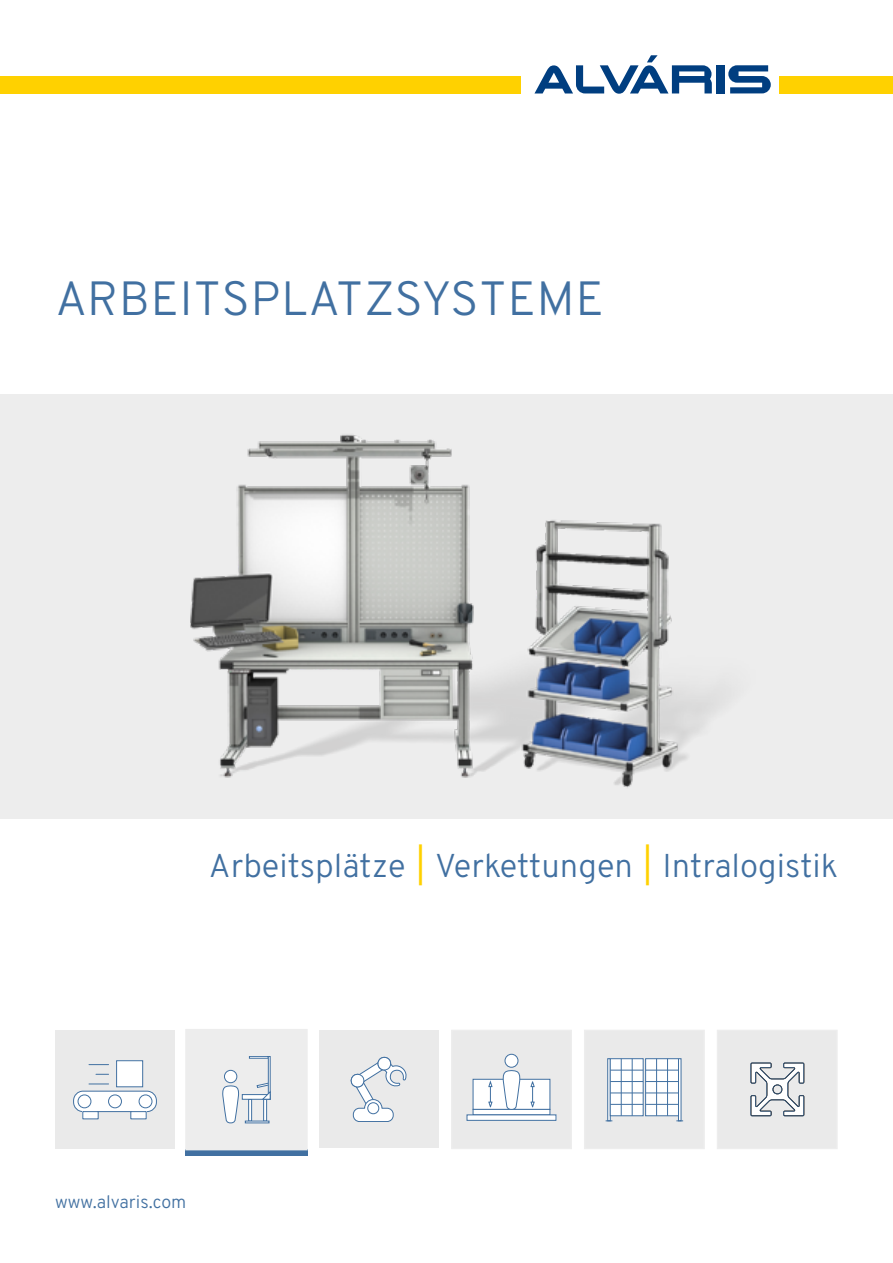
<style>
.page{position:relative;width:893px;height:1263px;background:#fff}
.page>*{position:absolute;margin:0;border:0;box-sizing:border-box;transform-origin:0 0}
.t1{font:300 48px "Overpass";letter-spacing:.01em;color:#4170a1}
.t2{font:300 33px "Overpass";color:#4170a1}
.t3{font:300 18px "Overpass";color:#4170a1}
.s1{font-size:40.5px;color:#ffd100}
</style>
<div class="page">
<svg style="left:185px;top:1150px;width:123px;height:6px"></svg>
<div style="left:0;top:394px;width:893px;height:425px;background:#ededed"></div>
<div style="left:779px;top:76px;width:114px;height:17px;background:#ffd100"></div>
<div style="left:0;top:76px;width:520px;height:17px;background:#ffd100"></div>
<div style="left:716px;top:65px;width:9px;height:28px;background:#003e80"></div>
<svg style="left:728px;top:65px;width:43px;height:28px"></svg>
<svg style="left:534px;top:55px;width:178px;height:39px"></svg>
<div style="left:185px;top:1029px;width:123px;height:121px;background:#ededed"></div>
<div style="left:319px;top:1030px;width:119px;height:118px;background:#eaeaea"></div>
<div style="left:451px;top:1030px;width:121px;height:119px;background:#eaeaea"></div>
<div style="left:584px;top:1030px;width:121px;height:119px;background:#eaeaea"></div>
<div style="left:717px;top:1030px;width:121px;height:119px;background:#eaeaea"></div>
<svg style="left:351px;top:1057px;width:55px;height:65px"></svg>
<div style="left:368px;top:1103px;width:11px;height:11px;background:#fff;border-radius:50%"></div>
<div style="left:367px;top:1102px;width:12px;height:12px;border:1px solid #4170a1;border-radius:50%"></div>
<div style="left:473px;top:1079px;width:77px;height:30px;background:#fff"></div>
<div style="left:473px;top:1079px;width:77px;height:31px;border:1px solid #4170a1"></div>
<div style="left:473px;top:1109px;width:77px;height:6px;background:#fff"></div>
<div style="left:473px;top:1109px;width:77px;height:6px;border:1px solid #4170a1"></div>
<div style="left:467px;top:1115px;width:89px;height:5px;background:#fff"></div>
<div style="left:467px;top:1114px;width:89px;height:7px;border:1px solid #4170a1"></div>
<div style="left:505px;top:1054px;width:13px;height:13px;background:#fff;border-radius:50%"></div>
<div style="left:505px;top:1054px;width:13px;height:14px;border:1px solid #4170a1;border-radius:50%"></div>
<svg style="left:503px;top:1070px;width:18px;height:40px"></svg>
<svg style="left:530px;top:1078px;width:5px;height:30px"></svg>
<svg style="left:488px;top:1081px;width:5px;height:30px"></svg>
<div style="left:224px;top:1070px;width:13px;height:13px;background:#fff;border-radius:50%"></div>
<div style="left:224px;top:1070px;width:13px;height:13px;border:1px solid #4170a1;border-radius:50%"></div>
<svg style="left:222px;top:1086px;width:18px;height:37px"></svg>
<div style="left:263px;top:1099px;width:4px;height:22px;border:1px solid #4170a1"></div>
<div style="left:248px;top:1099px;width:4px;height:22px;border:1px solid #4170a1"></div>
<div style="left:242px;top:1094px;width:28px;height:5px;background:#fff"></div>
<div style="left:242px;top:1094px;width:29px;height:6px;border:1px solid #4170a1"></div>
<div style="left:249px;top:1056px;width:20px;height:2px;border:1px solid #4170a1"></div>
<div style="left:268px;top:1056px;width:3px;height:44px;border:1px solid #4170a1"></div>
<svg style="left:256px;top:1082px;width:15px;height:18px"></svg>
<svg style="left:750px;top:1063px;width:54px;height:53px"></svg>
<div style="left:646px;top:1059px;width:32px;height:57px;background:#fff"></div>
<div style="left:645px;top:1058px;width:34px;height:58px;border:1px solid #4170a1"></div>
<hr style="left:656px;top:1059px;width:1px;height:57px;background:#4170a1">
<hr style="left:667px;top:1059px;width:1px;height:57px;background:#4170a1">
<hr style="left:646px;top:1070px;width:32px;height:1px;background:#4170a1">
<hr style="left:646px;top:1081px;width:32px;height:1px;background:#4170a1">
<hr style="left:646px;top:1093px;width:32px;height:1px;background:#4170a1">
<hr style="left:646px;top:1104px;width:32px;height:1px;background:#4170a1">
<div style="left:607px;top:1058px;width:4px;height:63px;border:1px solid #4170a1"></div>
<div style="left:610px;top:1059px;width:33px;height:57px;background:#fff"></div>
<div style="left:610px;top:1058px;width:34px;height:58px;border:1px solid #4170a1"></div>
<hr style="left:632px;top:1059px;width:1px;height:57px;background:#4170a1">
<hr style="left:621px;top:1059px;width:1px;height:57px;background:#4170a1">
<hr style="left:610px;top:1070px;width:33px;height:1px;background:#4170a1">
<hr style="left:610px;top:1081px;width:33px;height:1px;background:#4170a1">
<hr style="left:610px;top:1093px;width:33px;height:1px;background:#4170a1">
<hr style="left:610px;top:1104px;width:33px;height:1px;background:#4170a1">
<div style="left:55px;top:1030px;width:120px;height:119px;background:#eaeaea"></div>
<div style="left:74px;top:1091px;width:82px;height:20px;background:#fff;border-radius:9px"></div>
<div style="left:73px;top:1091px;width:84px;height:21px;border:1px solid #4170a1;border-radius:9px"></div>
<div style="left:78px;top:1094px;width:13px;height:14px;border:1px solid #4170a1;border-radius:50%"></div>
<div style="left:139px;top:1094px;width:13px;height:14px;border:1px solid #4170a1;border-radius:50%"></div>
<div style="left:108px;top:1094px;width:14px;height:14px;border:1px solid #4170a1;border-radius:50%"></div>
<div style="left:117px;top:1061px;width:26px;height:26px;background:#fff"></div>
<div style="left:116px;top:1060px;width:27px;height:27px;border:1px solid #4170a1"></div>
<div style="left:131px;top:1111px;width:15px;height:8px;background:#fff"></div>
<div style="left:130px;top:1111px;width:17px;height:8px;border:1px solid #4170a1"></div>
<div style="left:83px;top:1111px;width:15px;height:8px;background:#fff"></div>
<div style="left:82px;top:1111px;width:17px;height:8px;border:1px solid #4170a1"></div>
<svg style="left:89px;top:1064px;width:20px;height:1px"></svg>
<svg style="left:89px;top:1083px;width:20px;height:1px"></svg>
<svg style="left:96px;top:1074px;width:13px;height:1px"></svg>
<img style="left:190px;top:434px;width:534px;height:354px">
<h1 class="t1" style="left:56px;top:269px;width:550px">ARBEITSPLATZSYSTEME</h1>
<p class="t2" style="left:209px;top:846px;width:630px">Arbeitsplätze <span class="s1">|</span> Verkettungen <span class="s1">|</span> Intralogistik</p>
<p class="t3" style="left:55px;top:1190px;width:133px">www.alvaris.com</p>
</div>
